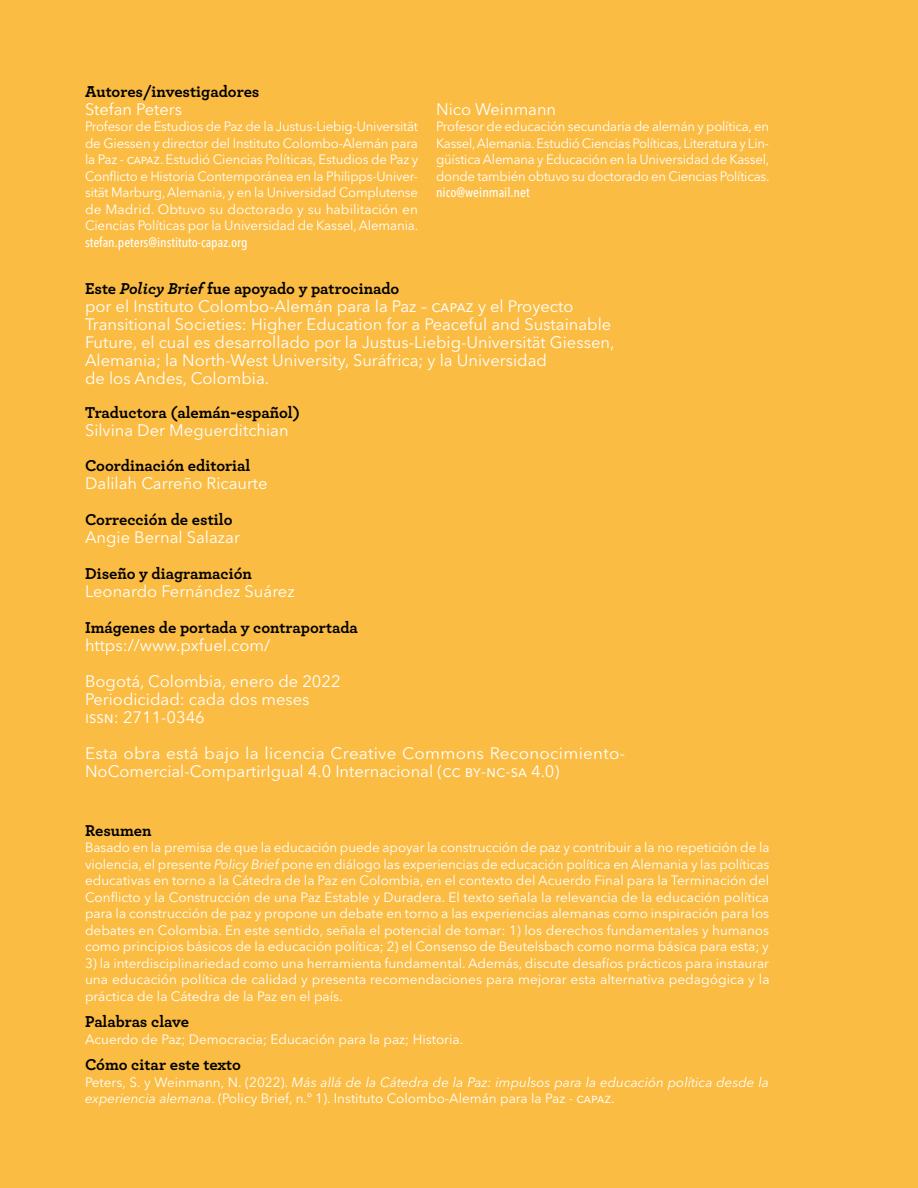
<style>
.page{position:relative;width:918px;height:1188px;background:#fbbc43}
.page>*{position:absolute;margin:0;border:0;box-sizing:border-box;transform-origin:0 0}
.t1{font:16.5px/18px "Avenir Next LT Pro";color:#fff}
.t2{font:700 16.5px "Archer";color:#000}
.t3{font:13.5px/16.5px "Avenir Next LT Pro";color:#fff;text-align:justify}
.t4{font:500 condensed 13.5px "Avenir Next LT Pro";color:#fff}
.s1{font-style:italic}
</style>
<div class="page">
<p class="t2" style="left:85px;top:78px;width:176px">Autores/investigadores</p>
<p class="t1" style="left:85px;top:100px;width:99px">Stefan Peters</p>
<p class="t3" style="left:85px;top:118px;width:335px">Profesor de Estudios de Paz de la Justus-Liebig-Universität de Giessen y director del Instituto Colombo-Alemán para la Paz - CAPAZ. Estudió Ciencias Políticas, Estudios de Paz y Conflicto e Historia Contemporánea en la Philipps-Univer&shy;sität Marburg, Alemania, y en la Universidad Complutense de Madrid. Obtuvo su doctorado y su habilitación en Ciencias Políticas por la Universidad de Kassel, Alemania.</p>
<p class="t4" style="left:85px;top:234px;width:164px">stefan.peters@instituto-capaz.org</p>
<p class="t1" style="left:436px;top:100px;width:122px">Nico Weinmann</p>
<p class="t3" style="left:436px;top:118px;width:335px">Profesor de educación secundaria de alemán y política, en Kassel, Alemania. Estudió Ciencias Políticas, Literatura y Lin&shy;güística Alemana y Educación en la Universidad de Kassel, donde también obtuvo su doctorado en Ciencias Políticas.</p>
<p class="t4" style="left:436px;top:184px;width:95px">nico@weinmail.net</p>
<p class="t2" style="left:85px;top:275px;width:316px">Este <span class="s1">Policy Brief</span> fue apoyado y patrocinado</p>
<p class="t1" style="left:85px;top:297px;width:531px">por el Instituto Colombo-Alemán para la Paz – CAPAZ y el Proyecto Transitional Societies: Higher Education for a Peaceful and Sustainable Future, el cual es desarrollado por la Justus-Liebig-Universität Giessen, Alemania; la North-West University, Suráfrica; y la Universidad<br>de los Andes, Colombia.</p>
<p class="t2" style="left:85px;top:400px;width:216px">Traductora (alemán-español)</p>
<p class="t1" style="left:85px;top:422px;width:205px">Silvina Der Meguerditchian</p>
<p class="t2" style="left:85px;top:452px;width:167px">Coordinación editorial</p>
<p class="t1" style="left:85px;top:474px;width:184px">Dalilah Carreño Ricaurte</p>
<p class="t2" style="left:85px;top:506px;width:149px">Corrección de estilo</p>
<p class="t1" style="left:85px;top:528px;width:156px">Angie Bernal Salazar</p>
<p class="t2" style="left:85px;top:560px;width:168px">Diseño y diagramación</p>
<p class="t1" style="left:85px;top:582px;width:211px">Leonardo Fernández Suárez</p>
<p class="t2" style="left:85px;top:614px;width:274px">Imágenes de portada y contraportada</p>
<p class="t1" style="left:85px;top:627px;width:257px;line-height:36px">https://www.pxfuel.com/<br>Bogotá, Colombia, enero de 2022</p>
<p class="t1" style="left:85px;top:690px;width:226px">Periodicidad: cada dos meses<br>ISSN: 2711-0346</p>
<p class="t1" style="left:85px;top:744px;width:542px">Esta obra está bajo la licencia Creative Commons Reconocimiento-<br>NoComercial-CompartirIgual 4.0 Internacional (CC BY-NC-SA 4.0)</p>
<p class="t2" style="left:85px;top:817px;width:68px">Resumen</p>
<p class="t3" style="left:85px;top:839px;width:686px">Basado en la premisa de que la educación puede apoyar la construcción de paz y contribuir a la no repetición de la violencia, el presente <span class="s1">Policy Brief</span> pone en diálogo las experiencias de educación política en Alemania y las políticas educativas en torno a la Cátedra de la Paz en Colombia, en el contexto del Acuerdo Final para la Terminación del Conflicto y la Construcción de una Paz Estable y Duradera. El texto señala la relevancia de la educación política para la construcción de paz y propone un debate en torno a las experiencias alemanas como inspiración para los debates en Colombia. En este sentido, señala el potencial de tomar: 1) los derechos fundamentales y humanos como principios básicos de la educación política; 2) el Consenso de Beutelsbach como norma básica para esta; y</p>
<p class="t3" style="left:85px;top:955px;width:686px">3) la interdisciplinariedad como una herramienta fundamental. Además, discute desafíos prácticos para instaurar una educación política de calidad y presenta recomendaciones para mejorar esta alternativa pedagógica y la práctica de la Cátedra de la Paz en el país.</p>
<p class="t2" style="left:85px;top:1009px;width:106px">Palabras clave</p>
<p class="t3" style="left:85px;top:1031px;width:380px">Acuerdo de Paz; Democracia; Educación para la paz; Historia.</p>
<p class="t2" style="left:85px;top:1052px;width:158px">Cómo citar este texto</p>
<p class="t3" style="left:85px;top:1074px;width:686px">Peters, S. y Weinmann, N. (2022). <span class="s1">Más allá de la Cátedra de la Paz: impulsos para la educación política desde la experiencia alemana</span>. (Policy Brief, n.º 1). Instituto Colombo-Alemán para la Paz - CAPAZ.</p>
</div>
